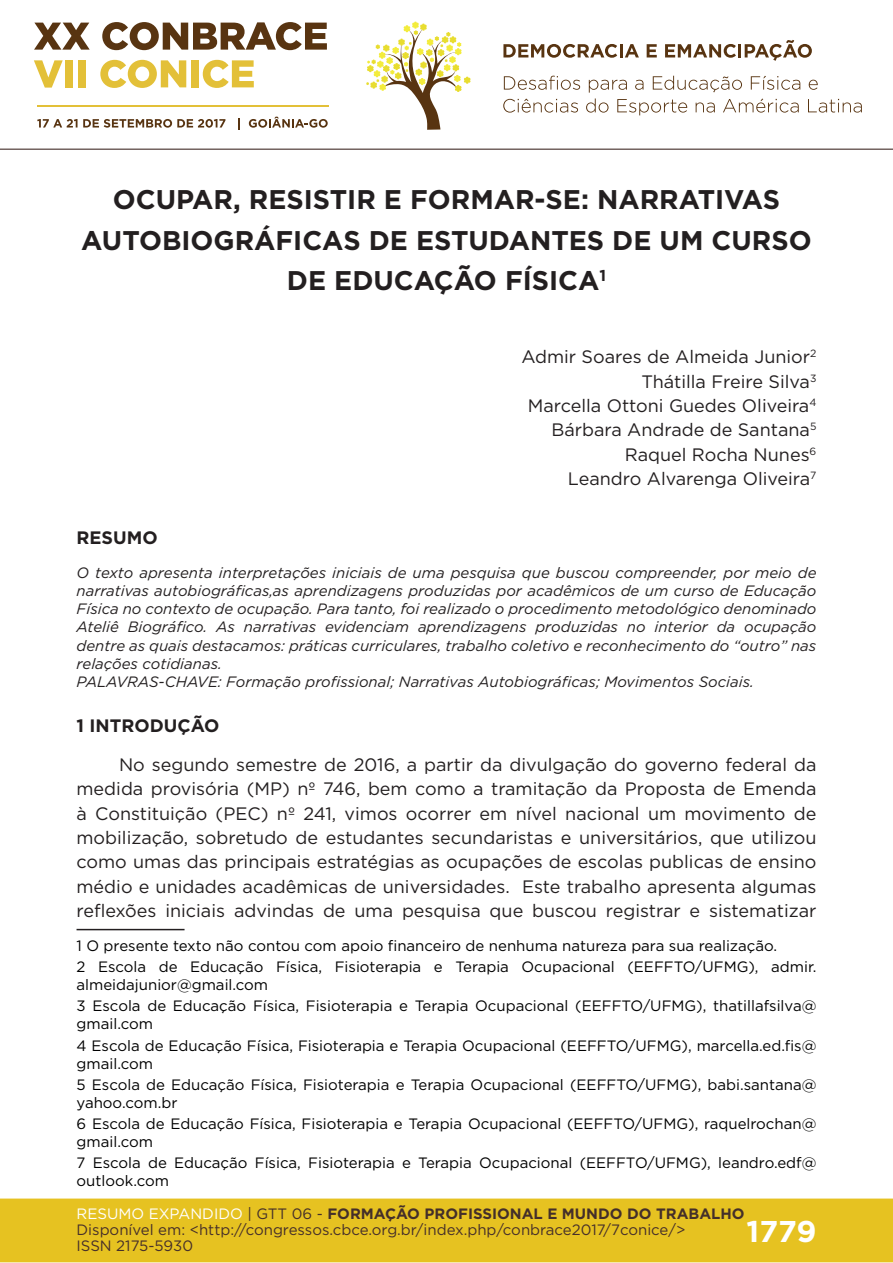
<style>
.page{position:relative;width:893px;height:1263px;background:#fff}
.page>*{position:absolute;margin:0;border:0;box-sizing:border-box;transform-origin:0 0}
.t1{font:700 30px "Gotham";color:#fff}
.t2{font:700 27px/40.8px "Gotham";color:#231f20;text-align:center}
.t3{font:18px/24.3px "Gotham";color:#231f20;text-align:right}
.t4{font:700 18px "Gotham";color:#231f20}
.t5{font:15px/21.3px "Gotham";color:#000001}
.t6{font:italic 15px/18.3px "Gotham";color:#231f20}
.t7{font:15px/16px "Gotham";color:#462f2a}
.s1{color:#fff}
.s2{color:#442f2a}
.s3{font-weight:700;color:#442f2a}
</style>
<div class="page">
<div style="left:0;top:1198px;width:893px;height:64px;background:#e6c221;border:2px solid #e6c221"></div>
<svg style="left:34px;top:23px;width:56px;height:27px"></svg>
<svg style="left:102px;top:22px;width:225px;height:28px"></svg>
<svg style="left:34px;top:60px;width:29px;height:28px"></svg>
<div style="left:65px;top:60px;width:8px;height:27px;background:#e3c038"></div>
<div style="left:78px;top:60px;width:8px;height:27px;background:#e3c038"></div>
<svg style="left:100px;top:60px;width:86px;height:28px"></svg>
<div style="left:191px;top:60px;width:8px;height:27px;background:#e3c038"></div>
<svg style="left:203px;top:60px;width:51px;height:28px"></svg>
<svg style="left:37px;top:119px;width:188px;height:9px"></svg>
<svg style="left:238px;top:118px;width:2px;height:11px"></svg>
<svg style="left:249px;top:117px;width:79px;height:11px"></svg>
<hr style="left:37px;top:105px;width:291px;height:2px;background:#e3c038">
<svg style="left:366px;top:21px;width:105px;height:109px"></svg>
<svg style="left:503px;top:44px;width:136px;height:14px"></svg>
<svg style="left:647px;top:44px;width:10px;height:13px"></svg>
<svg style="left:665px;top:40px;width:147px;height:21px"></svg>
<svg style="left:504px;top:76px;width:76px;height:14px"></svg>
<svg style="left:809px;top:80px;width:9px;height:10px"></svg>
<svg style="left:503px;top:99px;width:75px;height:14px"></svg>
<svg style="left:586px;top:76px;width:214px;height:39px"></svg>
<svg style="left:808px;top:99px;width:54px;height:14px"></svg>
<hr style="left:0;top:149px;width:893px;height:1px;background:#442f2a">
<hr style="left:77px;top:929px;width:108px;height:1px;background:#231f20">
<h2 class="t2" style="left:81px;top:179px;width:732px">OCUPAR, RESISTIR E FORMAR-SE: NARRATIVAS<br>AUTOBIOGRÁFICAS DE ESTUDANTES DE UM CURSO<br>DE EDUCAÇÃO FÍSICA<sup>1</sup></h2>
<p class="t3" style="left:521px;top:344px;width:297px">Admir Soares de Almeida Junior<sup>2<br></sup>Thátilla Freire Silva<sup>3<br></sup>Marcella Ottoni Guedes Oliveira<sup>4<br></sup>Bárbara Andrade de Santana<sup>5<br></sup>Raquel Rocha Nunes<sup>6<br></sup>Leandro Alvarenga Oliveira<sup>7</sup></p>
<p class="t4" style="left:77px;top:526px;width:83px">RESUMO</p>
<p class="t6" style="left:77px;top:563px;width:741px">O texto apresenta interpretações iniciais de uma pesquisa que buscou compreender, por meio de narrativas autobiográficas,as aprendizagens produzidas por acadêmicos de um curso de Educação Física no contexto de ocupação. Para tanto, foi realizado o procedimento metodológico denominado Ateliê Biográfico. As narrativas evidenciam aprendizagens produzidas no interior da ocupação dentre as quais destacamos: práticas curriculares, trabalho coletivo e reconhecimento do “outro” nas relações cotidianas.<br>PALAVRAS-CHAVE: Formação profissional; Narrativas Autobiográficas; Movimentos Sociais.</p>
<p class="t4" style="left:77px;top:713px;width:144px">1 INTRODUÇÃO</p>
<p class="t3" style="left:77px;top:752px;width:741px;text-align:justify;text-indent:43px">No segundo semestre de 2016, a partir da divulgação do governo federal da medida provisória (MP) nº 746, bem como a tramitação da Proposta de Emenda à Constituição (PEC) nº 241, vimos ocorrer em nível nacional um movimento de mobilização, sobretudo de estudantes secundaristas e universitários, que utilizou como umas das principais estratégias as ocupações de escolas publicas de ensino médio e unidades acadêmicas de universidades. Este trabalho apresenta algumas reflexões iniciais advindas de uma pesquisa que buscou registrar e sistematizar</p>
<p class="t5" style="left:77px;top:934px;width:741px">1 O presente texto não contou com apoio financeiro de nenhuma natureza para sua realização.<br>2 Escola de Educação Física, Fisioterapia e Terapia Ocupacional (EEFFTO/UFMG), admir.</p>
<p class="t5" style="left:77px;top:974px;width:741px">almeidajunior@gmail.com<br>3 Escola de Educação Física, Fisioterapia e Terapia Ocupacional (EEFFTO/UFMG), thatillafsilva@</p>
<p class="t5" style="left:77px;top:1013px;width:741px">gmail.com<br>4 Escola de Educação Física, Fisioterapia e Terapia Ocupacional (EEFFTO/UFMG), marcella.ed.fis@</p>
<p class="t5" style="left:77px;top:1052px;width:741px">gmail.com<br>5 Escola de Educação Física, Fisioterapia e Terapia Ocupacional (EEFFTO/UFMG), babi.santana@</p>
<p class="t5" style="left:77px;top:1091px;width:741px">yahoo.com.br<br>6 Escola de Educação Física, Fisioterapia e Terapia Ocupacional (EEFFTO/UFMG), raquelrochan@</p>
<p class="t5" style="left:77px;top:1131px;width:741px">gmail.com<br>7 Escola de Educação Física, Fisioterapia e Terapia Ocupacional (EEFFTO/UFMG), leandro.edf@</p>
<p class="t5" style="left:77px;top:1170px;width:94px">outlook.com</p>
<p class="t7" style="left:77px;top:1205px;width:670px"><span class="s1">RESUMO EXPANDIDO</span> <span class="s2">| GTT 06 -</span> <span class="s3">FORMAÇÃO PROFISSIONAL E MUNDO DO TRABALHO<br></span>Disponível em: &lt;http://congressos.cbce.org.br/index.php/conbrace2017/7conice/&gt;<br>ISSN 2175-5930</p>
<h1 class="t1" style="left:746px;top:1212px;width:71px">1779</h1>
</div>
